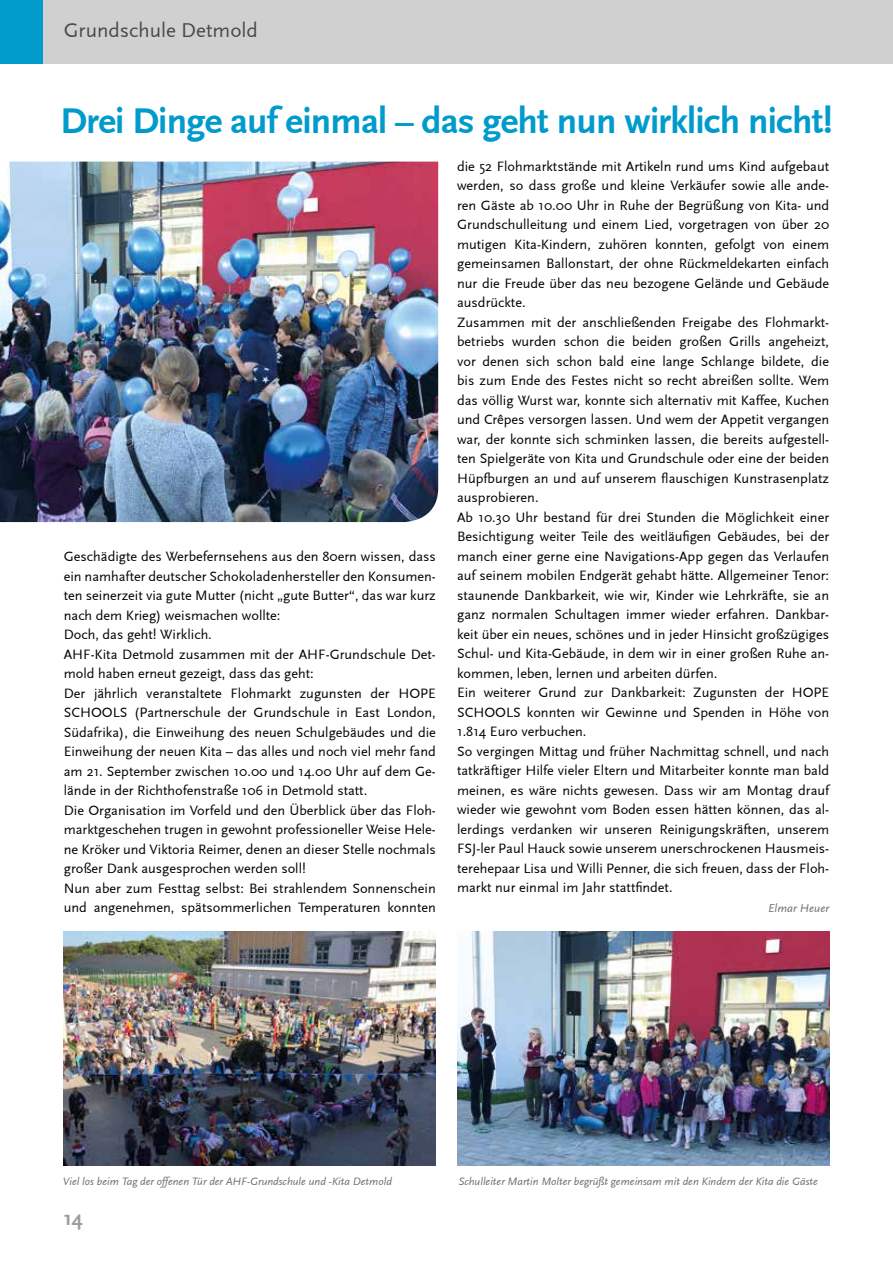
<style>
.page{position:relative;width:893px;height:1263px;background:#fff}
.page>*{position:absolute;margin:0;border:0;box-sizing:border-box;transform-origin:0 0}
.t1{font:700 37.5px "Scala Sans";letter-spacing:-.02em;color:#009bcc}
.t2{font:21px "Scala Sans";color:#4a4a49}
.t3{font:700 21px "Scala Sans";color:#9d9d9c}
.t4{font:14.25px/19.5px "Scala Sans";color:#000}
.t5{font:italic 12px "Scala Sans";color:#706f6f}
.t6{font:italic 11.25px "Scala Sans";color:#706f6f}
</style>
<div class="page">
<div style="left:0;top:0;width:893px;height:64px;background:#d0d0d0"></div>
<div style="left:0;top:0;width:43px;height:64px;background:#009acb"></div>
<img style="left:0;top:162px;width:438px;height:360px">
<img style="left:457px;top:932px;width:372px;height:234px">
<img style="left:64px;top:932px;width:372px;height:234px">
<h2 class="t2" style="left:64px;top:19px;width:196px">Grundschule Detmold</h2>
<h1 class="t1" style="left:61px;top:101px;width:773px">Drei Dinge auf einmal – das geht nun wirklich nicht!</h1>
<p class="t4" style="left:64px;top:547px;width:374px">Geschädigte des Werbefernsehens aus den 80ern wissen, dass ein namhafter deutscher Schokoladenhersteller den Konsumen&shy;ten seinerzeit via gute Mutter (nicht „gute Butter“, das war kurz nach dem Krieg) weismachen wollte:<br>Doch, das geht! Wirklich.<br>AHF-Kita Detmold zusammen mit der AHF-Grundschule Det&shy;mold haben erneut gezeigt, dass das geht:<br>Der jährlich veranstaltete Flohmarkt zugunsten der HOPE SCHOOLS (Partnerschule der Grundschule in East London, Südafrika), die Einweihung des neuen Schulgebäudes und die Einweihung der neuen Kita – das alles und noch viel mehr fand am 21. September zwischen 10.00 und 14.00 Uhr auf dem Ge&shy;lände in der Richthofenstraße 106 in Detmold statt.<br>Die Organisation im Vorfeld und den Überblick über das Floh&shy;marktgeschehen trugen in gewohnt professioneller Weise Hele&shy;ne Kröker und Viktoria Reimer, denen an dieser Stelle nochmals großer Dank ausgesprochen werden soll!<br>Nun aber zum Festtag selbst: Bei strahlendem Sonnenschein und angenehmen, spätsommerlichen Temperaturen konnten</p>
<p class="t4" style="left:457px;top:157px;width:374px">die 52 Flohmarktstände mit Artikeln rund ums Kind aufgebaut werden, so dass große und kleine Verkäufer sowie alle ande&shy;ren Gäste ab 10.00 Uhr in Ruhe der Begrüßung von Kita- und Grundschulleitung und einem Lied, vorgetragen von über 20 mutigen Kita-Kindern, zuhören konnten, gefolgt von einem gemeinsamen Ballonstart, der ohne Rückmeldekarten einfach nur die Freude über das neu bezogene Gelände und Gebäude ausdrückte.<br>Zusammen mit der anschließenden Freigabe des Flohmarkt&shy;betriebs wurden schon die beiden großen Grills angeheizt, vor denen sich schon bald eine lange Schlange bildete, die bis zum Ende des Festes nicht so recht abreißen sollte. Wem das völlig Wurst war, konnte sich alternativ mit Kaffee, Kuchen und Crêpes versorgen lassen. Und wem der Appetit vergangen war, der konnte sich schminken lassen, die bereits aufgestell&shy;ten Spielgeräte von Kita und Grundschule oder eine der beiden Hüpfburgen an und auf unserem flauschigen Kunstrasenplatz ausprobieren.<br>Ab 10.30 Uhr bestand für drei Stunden die Möglichkeit einer Besichtigung weiter Teile des weitläufigen Gebäudes, bei der manch einer gerne eine Navigations-App gegen das Verlaufen auf seinem mobilen Endgerät gehabt hätte. Allgemeiner Tenor: staunende Dankbarkeit, wie wir, Kinder wie Lehrkräfte, sie an ganz normalen Schultagen immer wieder erfahren. Dankbar&shy;keit über ein neues, schönes und in jeder Hinsicht großzügiges Schul- und Kita-Gebäude, in dem wir in einer großen Ruhe an&shy;kommen, leben, lernen und arbeiten dürfen.<br>Ein weiterer Grund zur Dankbarkeit: Zugunsten der HOPE SCHOOLS konnten wir Gewinne und Spenden in Höhe von 1.814 Euro verbuchen.<br>So vergingen Mittag und früher Nachmittag schnell, und nach tatkräftiger Hilfe vieler Eltern und Mitarbeiter konnte man bald meinen, es wäre nichts gewesen. Dass wir am Montag drauf wieder wie gewohnt vom Boden essen hätten können, das al&shy;lerdings verdanken wir unseren Reinigungskräften, unserem FSJ-ler Paul Hauck sowie unserem unerschrockenen Hausmeis&shy;terehepaar Lisa und Willi Penner, die sich freuen, dass der Floh&shy;markt nur einmal im Jahr stattfindet.</p>
<p class="t5" style="left:768px;top:902px;width:63px">Elmar Heuer</p>
<p class="t6" style="left:63px;top:1175px;width:330px">Viel los beim Tag der offenen Tür der AHF-Grundschule und -Kita Detmold</p>
<p class="t6" style="left:458px;top:1175px;width:361px">Schulleiter Martin Molter begrüßt gemeinsam mit den Kindern der Kita die Gäste</p>
<h2 class="t3" style="left:64px;top:1207px;width:21px">14</h2>
</div>
